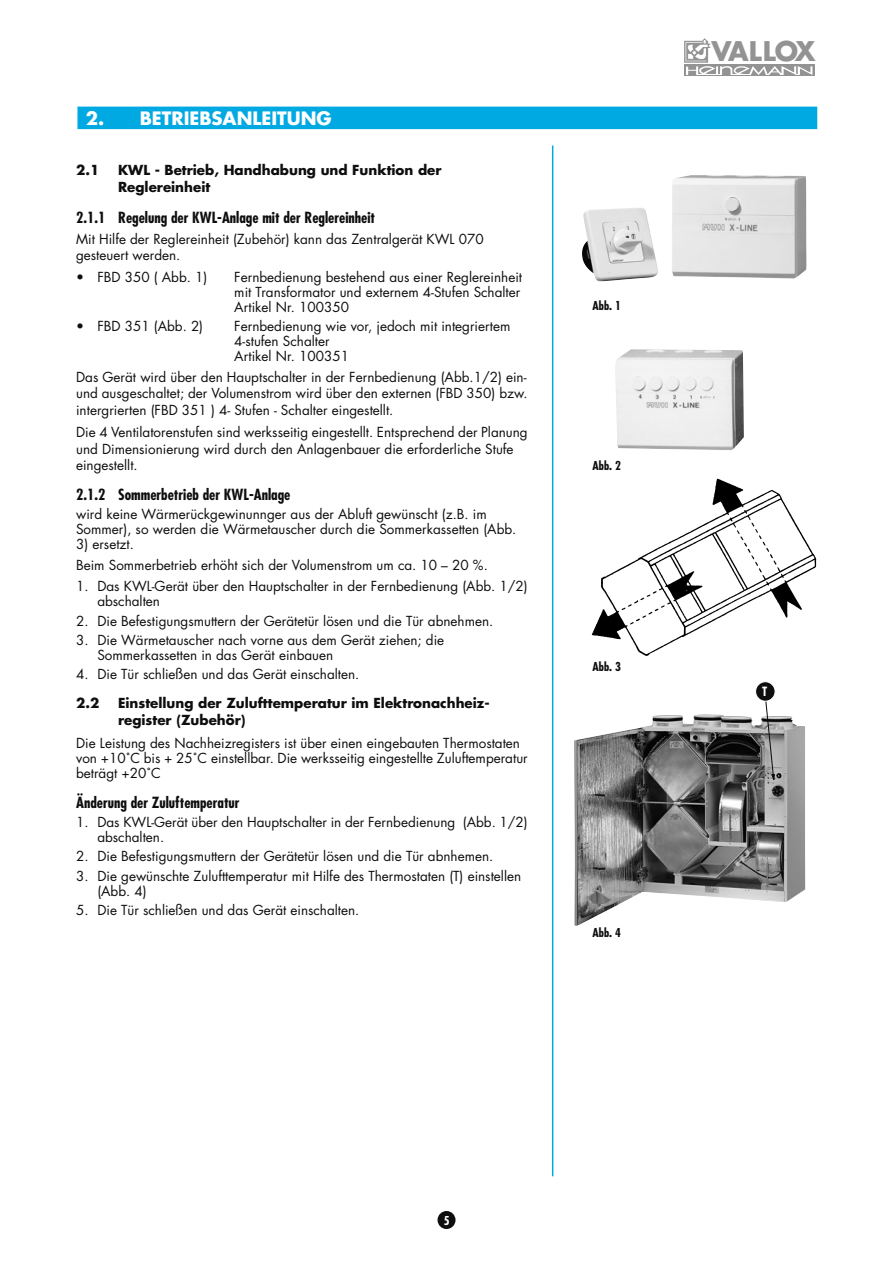
<style>
.page{position:relative;width:893px;height:1263px;background:#fff}
.page>*{position:absolute;margin:0;border:0;box-sizing:border-box;transform-origin:0 0}
.t1{font:700 26.4px "Futura";letter-spacing:-.045em;color:#939393}
.t2{font:700 18px "Futura";color:#fff}
.t3{font:700 condensed 15px "Futura";color:#0e0e0e}
.t4{font:13.5px/15px "Futura";color:#0e0e0e}
.t5{font:700 13.5px/16.5px "Futura";color:#0e0e0e}
.t6{font:700 condensed 12.45px "Futura";color:#fff}
.t7{font:700 condensed 12px "Futura";color:#0e0e0e}
.t8{font:700 condensed 12px "Futura";color:#fff}
</style>
<div class="page">
<svg style="left:684px;top:41px;width:23px;height:21px"></svg>
<svg style="left:685px;top:38px;width:25px;height:23px"></svg>
<svg style="left:684px;top:64px;width:130px;height:12px"></svg>
<img style="left:686px;top:66px;width:126px;height:8px">
<div style="left:77px;top:107px;width:740px;height:22px;background:#00a9e2"></div>
<hr style="left:552px;top:146px;width:1px;height:1030px;background:#00a9e2">
<img style="left:591px;top:478px;width:226px;height:178px">
<div style="left:437px;top:1211px;width:18px;height:18px;background:#0e0e0e;border-radius:50%"></div>
<img style="left:574px;top:714px;width:231px;height:212px">
<svg style="left:763px;top:695px;width:12px;height:86px"></svg>
<div style="left:755px;top:681px;width:20px;height:21px;background:#0e0e0e;border:1px solid #fff;border-radius:50%"></div>
<img style="left:615px;top:349px;width:128px;height:101px">
<img style="left:582px;top:175px;width:224px;height:106px">
<h2 class="t2" style="left:86px;top:110px;width:247px">2. BETRIEBSANLEITUNG</h2>
<p class="t5" style="left:76px;top:163px;width:25px">2.1</p>
<p class="t5" style="left:118px;top:163px;width:325px">KWL - Betrieb, Handhabung und Funktion der<br>Reglereinheit</p>
<p class="t3" style="left:76px;top:211px;width:300px">2.1.1 Regelung der KWL-Anlage mit der Reglereinheit</p>
<p class="t4" style="left:76px;top:232px;width:409px;line-height:16.5px">Mit Hilfe der Reglereinheit (Zubehör) kann das Zentralgerät KWL 070 gesteuert werden.</p>
<p class="t4" style="left:76px;top:270px;width:133px">• FBD 350 ( Abb. 1)</p>
<p class="t4" style="left:234px;top:270px;width:289px">Fernbedienung bestehend aus einer Reglereinheit mit Transformator und externem 4-Stufen Schalter<br>Artikel Nr. 100350</p>
<p class="t4" style="left:76px;top:320px;width:129px">• FBD 351 (Abb. 2)</p>
<p class="t4" style="left:234px;top:320px;width:278px">Fernbedienung wie vor, jedoch mit integriertem<br>4-stufen Schalter<br>Artikel Nr. 100351</p>
<p class="t4" style="left:76px;top:370px;width:453px;line-height:16.5px;text-align:justify">Das Gerät wird über den Hauptschalter in der Fernbedienung (Abb.1/2) ein&shy;und ausgeschaltet; der Volumenstrom wird über den externen (FBD 350) bzw. intergrierten (FBD 351 ) 4- Stufen - Schalter eingestellt.</p>
<p class="t4" style="left:76px;top:425px;width:453px;line-height:16.5px">Die 4 Ventilatorenstufen sind werksseitig eingestellt. Entsprechend der Planung und Dimensionierung wird durch den Anlagenbauer die erforderliche Stufe eingestellt.</p>
<p class="t3" style="left:76px;top:487px;width:216px">2.1.2 Sommerbetrieb der KWL-Anlage</p>
<p class="t4" style="left:76px;top:507px;width:442px">wird keine Wärmerückgewinunnger aus der Abluft gewünscht (z.B. im<br>Sommer), so werden die Wärmetauscher durch die Sommerkassetten (Abb.</p>
<p class="t4" style="left:76px;top:534px;width:413px;line-height:21.3px">3) ersetzt.<br>Beim Sommerbetrieb erhöht sich der Volumenstrom um ca. 10 – 20 %.</p>
<p class="t4" style="left:97px;top:580px;width:432px;text-indent:-21px">1. Das KWL-Gerät über den Hauptschalter in der Fernbedienung (Abb. 1/2) abschalten</p>
<p class="t4" style="left:76px;top:614px;width:419px">2. Die Befestigungsmuttern der Gerätetür lösen und die Tür abnehmen.</p>
<p class="t4" style="left:97px;top:634px;width:348px;text-indent:-21px">3. Die Wärmetauscher nach vorne aus dem Gerät ziehen; die<br>Sommerkassetten in das Gerät einbauen</p>
<p class="t4" style="left:76px;top:668px;width:285px">4. Die Tür schließen und das Gerät einschalten.</p>
<p class="t5" style="left:76px;top:696px;width:25px">2.2</p>
<p class="t5" style="left:118px;top:696px;width:373px">Einstellung der Zulufttemperatur im Elektronachheiz&shy;register (Zubehör)</p>
<p class="t4" style="left:76px;top:737px;width:453px">Die Leistung des Nachheizregisters ist über einen eingebauten Thermostaten von +10˚C bis + 25˚C einstellbar. Die werksseitig eingestellte Zuluftemperatur beträgt +20˚C</p>
<p class="t3" style="left:76px;top:796px;width:165px">Änderung der Zuluftemperatur</p>
<p class="t4" style="left:97px;top:816px;width:432px;text-indent:-21px">1. Das KWL-Gerät über den Hauptschalter in der Fernbedienung (Abb. 1/2) abschalten.</p>
<p class="t4" style="left:76px;top:850px;width:419px">2. Die Befestigungsmuttern der Gerätetür lösen und die Tür abnhemen.</p>
<p class="t4" style="left:97px;top:869px;width:425px;text-indent:-21px">3. Die gewünschte Zulufttemperatur mit Hilfe des Thermostaten (T) einstellen (Abb. 4)</p>
<p class="t4" style="left:76px;top:904px;width:285px">5. Die Tür schließen und das Gerät einschalten.</p>
<p class="t7" style="left:592px;top:300px;width:30px">Abb. 1</p>
<p class="t7" style="left:592px;top:460px;width:30px">Abb. 2</p>
<p class="t7" style="left:592px;top:662px;width:30px">Abb. 3</p>
<p class="t7" style="left:592px;top:927px;width:30px">Abb. 4</p>
<h1 class="t1" style="left:711px;top:39px;width:106px">VALLOX</h1>
<p class="t6" style="left:762px;top:686px;width:7px">T</p>
<p class="t8" style="left:444px;top:1215px;width:7px">5</p>
</div>
